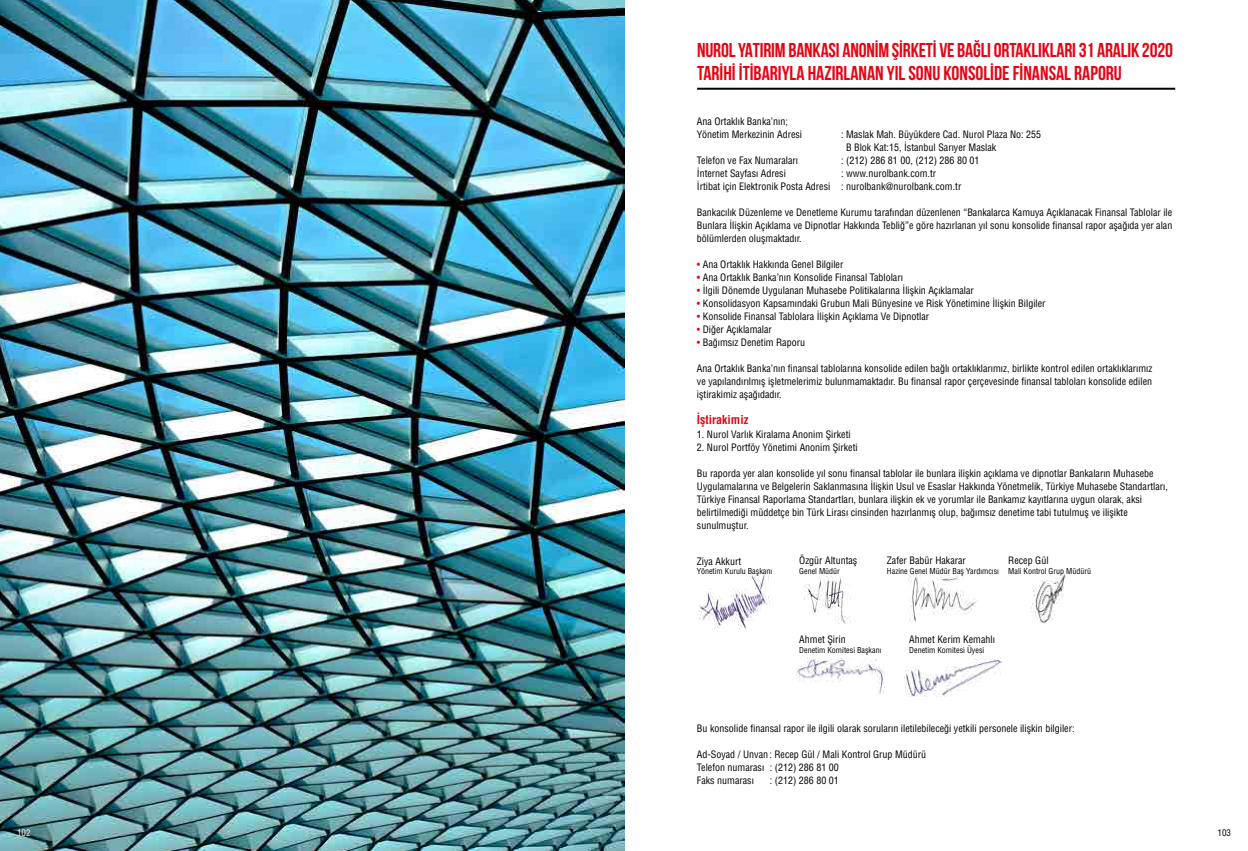
<style>
.page{position:relative;width:1248px;height:851px;background:#fff}
.page>*{position:absolute;margin:0;border:0;box-sizing:border-box;transform-origin:0 0}
.t1{font:700 20px/23px "Bebas Neue";letter-spacing:-.01em;color:#e30613}
.t2{font:700 condensed 12px "Helvetica LT Std";color:#e30613}
.t3{font:condensed 10px/13px "Helvetica LT Std";color:#000}
.t4{font:condensed 9px "Helvetica LT Std";color:#000}
.t5{font:condensed 9px "Helvetica LT Std";color:#fff}
.t6{font:condensed 8px "Helvetica LT Std";color:#000}
.s1{color:#e30613}
</style>
<div class="page">
<img style="left:698px;top:572px;width:71px;height:57px">
<img style="left:803px;top:576px;width:48px;height:48px">
<img style="left:796px;top:659px;width:88px;height:35px">
<img style="left:904px;top:659px;width:97px;height:37px">
<img style="left:908px;top:574px;width:69px;height:49px">
<img style="left:1031px;top:572px;width:36px;height:51px">
<hr style="left:697px;top:88px;width:478px;height:2px;background:#000">
<img style="left:0;top:0;width:624px;height:850px">
<p class="t5" style="left:17px;top:827px;width:15px">102</p>
<h1 class="t1" style="left:697px;top:38px;width:477px">NUROL YATIRIM BANKASI ANONİM ŞİRKETİ VE BAĞLI ORTAKLIKLARI 31 ARALIK 2020<br>TARİHİ İTİBARIYLA HAZIRLANAN YIL SONU KONSOLİDE FİNANSAL RAPORU</h1>
<p class="t3" style="left:697px;top:115px;width:107px">Ana Ortaklık Banka’nın;<br>Yönetim Merkezinin Adresi</p>
<p class="t3" style="left:846px;top:128px;width:196px;text-indent:-5px">: Maslak Mah. Büyükdere Cad. Nurol Plaza No: 255<br>B Blok Kat:15, İstanbul Sarıyer Maslak</p>
<p class="t3" style="left:697px;top:154px;width:103px">Telefon ve Fax Numaraları</p>
<p class="t3" style="left:841px;top:154px;width:140px">: (212) 286 81 00, (212) 286 80 01</p>
<p class="t3" style="left:697px;top:167px;width:90px">İnternet Sayfası Adresi</p>
<p class="t3" style="left:697px;top:167px;width:266px;text-indent:144px">: www.nurolbank.com.tr<br>İrtibat için Elektronik Posta Adresi : nurolbank@nurolbank.com.tr</p>
<p class="t3" style="left:697px;top:206px;width:477px;text-align:justify">Bankacılık Düzenleme ve Denetleme Kurumu tarafından düzenlenen “Bankalarca Kamuya Açıklanacak Finansal Tablolar ile Bunlara İlişkin Açıklama ve Dipnotlar Hakkında Tebliğ”e göre hazırlanan yıl sonu konsolide finansal rapor aşağıda yer alan bölümlerden oluşmaktadır.</p>
<p class="t3" style="left:697px;top:258px;width:148px"><span class="s1">•</span> Ana Ortaklık Hakkında Genel Bilgiler</p>
<p class="t3" style="left:697px;top:271px;width:207px"><span class="s1">•</span> Ana Ortaklık Banka’nın Konsolide Finansal Tabloları</p>
<p class="t3" style="left:697px;top:284px;width:278px"><span class="s1">•</span> İlgili Dönemde Uygulanan Muhasebe Politikalarına İlişkin Açıklamalar</p>
<p class="t3" style="left:697px;top:297px;width:350px"><span class="s1">•</span> Konsolidasyon Kapsamındaki Grubun Mali Bünyesine ve Risk Yönetimine İlişkin Bilgiler</p>
<p class="t3" style="left:697px;top:310px;width:234px"><span class="s1">•</span> Konsolide Finansal Tablolara İlişkin Açıklama Ve Dipnotlar</p>
<p class="t3" style="left:697px;top:323px;width:76px"><span class="s1">•</span> Diğer Açıklamalar</p>
<p class="t3" style="left:697px;top:336px;width:110px"><span class="s1">•</span> Bağımsız Denetim Raporu</p>
<p class="t3" style="left:697px;top:362px;width:457px;text-align:justify">Ana Ortaklık Banka’nın finansal tablolarına konsolide edilen bağlı ortaklıklarımız, birlikte kontrol edilen ortaklıklarımız ve yapılandırılmış işletmelerimiz bulunmamaktadır. Bu finansal rapor çerçevesinde finansal tabloları konsolide edilen iştirakimiz aşağıdadır.</p>
<p class="t2" style="left:697px;top:412px;width:53px">İştirakimiz</p>
<p class="t3" style="left:697px;top:427px;width:155px">1. Nurol Varlık Kiralama Anonim Şirketi</p>
<p class="t3" style="left:697px;top:440px;width:162px">2. Nurol Portföy Yönetimi Anonim Şirketi</p>
<p class="t3" style="left:697px;top:466px;width:472px">Bu raporda yer alan konsolide yıl sonu finansal tablolar ile bunlara ilişkin açıklama ve dipnotlar Bankaların Muhasebe Uygulamalarına ve Belgelerin Saklanmasına İlişkin Usul ve Esaslar Hakkında Yönetmelik, Türkiye Muhasebe Standartları, Türkiye Finansal Raporlama Standartları, bunlara ilişkin ek ve yorumlar ile Bankamız kayıtlarına uygun olarak, aksi belirtilmediği müddetçe bin Türk Lirası cinsinden hazırlanmış olup, bağımsız denetime tabi tutulmuş ve ilişikte sunulmuştur.</p>
<p class="t3" style="left:697px;top:554px;width:46px">Ziya Akkurt</p>
<p class="t6" style="left:697px;top:566px;width:77px">Yönetim Kurulu Başkanı</p>
<p class="t3" style="left:799px;top:554px;width:60px">Özgür Altuntaş</p>
<p class="t6" style="left:799px;top:566px;width:42px">Genel Müdür</p>
<p class="t3" style="left:886px;top:554px;width:80px">Zafer Babür Hakarar</p>
<p class="t6" style="left:886px;top:566px;width:113px">Hazine Genel Müdür Baş Yardımcısı</p>
<p class="t3" style="left:1008px;top:554px;width:42px">Recep Gül</p>
<p class="t6" style="left:1008px;top:566px;width:84px">Mali Kontrol Grup Müdürü</p>
<p class="t3" style="left:799px;top:632px;width:48px">Ahmet Şirin</p>
<p class="t6" style="left:799px;top:645px;width:84px">Denetim Komitesi Başkanı</p>
<p class="t3" style="left:909px;top:632px;width:87px">Ahmet Kerim Kemahlı</p>
<p class="t6" style="left:909px;top:645px;width:77px">Denetim Komitesi Üyesi</p>
<p class="t3" style="left:697px;top:721px;width:379px">Bu konsolide finansal rapor ile ilgili olarak soruların iletilebileceği yetkili personele ilişkin bilgiler:</p>
<p class="t3" style="left:697px;top:747px;width:231px">Ad-Soyad / Unvan : Recep Gül / Mali Kontrol Grup Müdürü<br>Telefon numarası : (212) 286 81 00<br>Faks numarası</p>
<p class="t3" style="left:769px;top:773px;width:71px">: (212) 286 80 01</p>
<p class="t4" style="left:1217px;top:827px;width:15px">103</p>
</div>
